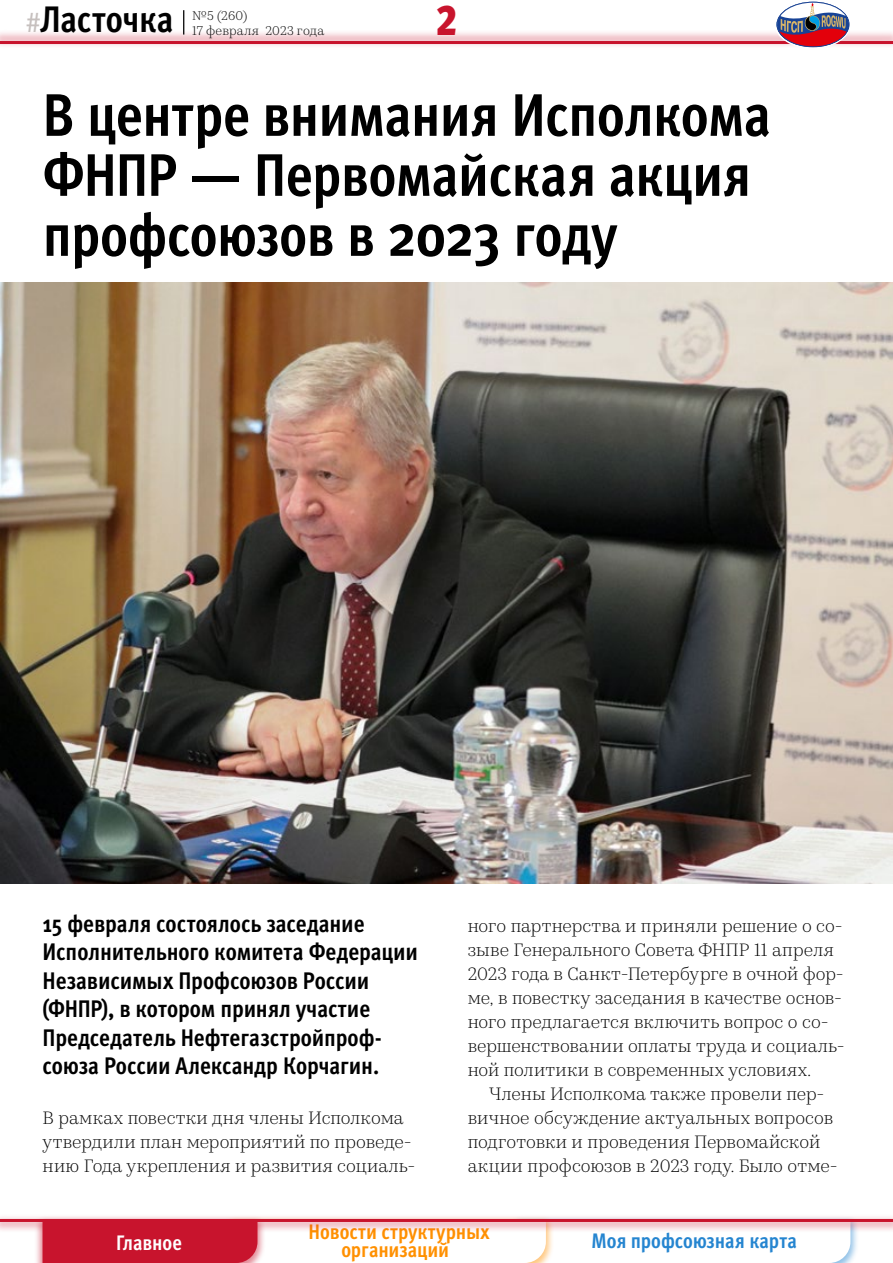
<style>
.page{position:relative;width:893px;height:1263px;background:#fff}
.page>*{position:absolute;margin:0;border:0;box-sizing:border-box;transform-origin:0 0}
.t1{font:700 condensed 60px/60px "Meta Pro";letter-spacing:-.01em;color:#000}
.t2{font:900 condensed 43.5px "Meta Pro";color:#c8142d}
.t3{font:700 condensed 36.9px "Meta Pro";letter-spacing:-.005em;color:#000}
.t4{font:700 condensed 24px/28.5px "Meta Pro";letter-spacing:-.005em;color:#000}
.t5{font:700 condensed 21px/18px "Meta Pro";color:#ff9000;text-align:center}
.t6{font:700 condensed 21px "Meta Pro";letter-spacing:-.005em;color:#2585d0}
.t7{font:700 condensed 21px "Meta Pro";letter-spacing:-.005em;color:#fff}
.t8{font:300 18px/24px "Kazimir Text";letter-spacing:.005em;color:#000}
.t9{font:300 12.75px/15px "Kazimir Text";letter-spacing:.015em;color:#000}
.s1{font-weight:400;font-stretch:normal;font-size:27px;color:#c6c0be}
</style>
<div class="page">
<img style="left:0;top:283px;width:893px;height:600px">
<div style="left:35px;top:1215px;width:231px;height:48px;background:#c8142d;opacity:.5"></div>
<svg style="left:43px;top:1233px;width:807px;height:30px"></svg>
<div style="left:0;top:29px;width:893px;height:19px;background:#c8142d;opacity:.3"></div>
<hr style="left:0;top:41px;width:893px;height:3px;background:#c8142d">
<div style="left:0;top:1214px;width:893px;height:19px;background:#c8142d;opacity:.3"></div>
<hr style="left:0;top:1219px;width:893px;height:3px;background:#c8142d">
<svg style="left:183px;top:10px;width:1px;height:25px"></svg>
<svg style="left:775px;top:2px;width:75px;height:46px"></svg>
<div style="left:775px;top:0;width:75px;height:48px;border:1px solid #fff;border-radius:50%"></div>
<h3 class="t3" style="left:26px;top:-9px;width:149px"><span class="s1">#</span>Ласточка</h3>
<p class="t9" style="left:192px;top:7px;width:133px">№5 (260)<br>17 февраля 2023 года</p>
<h2 class="t2" style="left:436px;top:-14px;width:23px">2</h2>
<h1 class="t1" style="left:43px;top:82px;width:730px">В центре внимания Исполкома<br>ФНПР — Первомайская акция профсоюзов в 2023 году</h1>
<h3 class="t4" style="left:43px;top:907px;width:377px">15 февраля состоялось заседание Исполнительного комитета Федерации Независимых Профсоюзов России (ФНПР), в котором принял участие Председатель Нефтегазстройпроф&shy;союза России Александр Корчагин.</h3>
<p class="t8" style="left:43px;top:1104px;width:374px">В рамках повестки дня члены Исполкома утвердили план мероприятий по проведе&shy;нию Года укрепления и развития социаль-</p>
<p class="t8" style="left:468px;top:912px;width:379px">ного партнерства и приняли решение о со&shy;зыве Генерального Совета ФНПР 11 апреля 2023 года в Санкт--Петербурге в очной фор&shy;ме, в повестку заседания в качестве основ&shy;ного предлагается включить вопрос о со&shy;вершенствовании оплаты труда и социаль&shy;ной политики в современных условиях.</p>
<p class="t8" style="left:468px;top:1080px;width:371px;text-indent:21px">Члены Исполкома также провели пер&shy;вичное обсуждение актуальных вопросов подготовки и проведения Первомайской акции профсоюзов в 2023 году. Было отме-</p>
<p class="t7" style="left:116px;top:1226px;width:67px">Главное</p>
<p class="t5" style="left:309px;top:1222px;width:182px">Новости структурных организаций</p>
<p class="t6" style="left:592px;top:1225px;width:207px">Моя профсоюзная карта</p>
</div>
